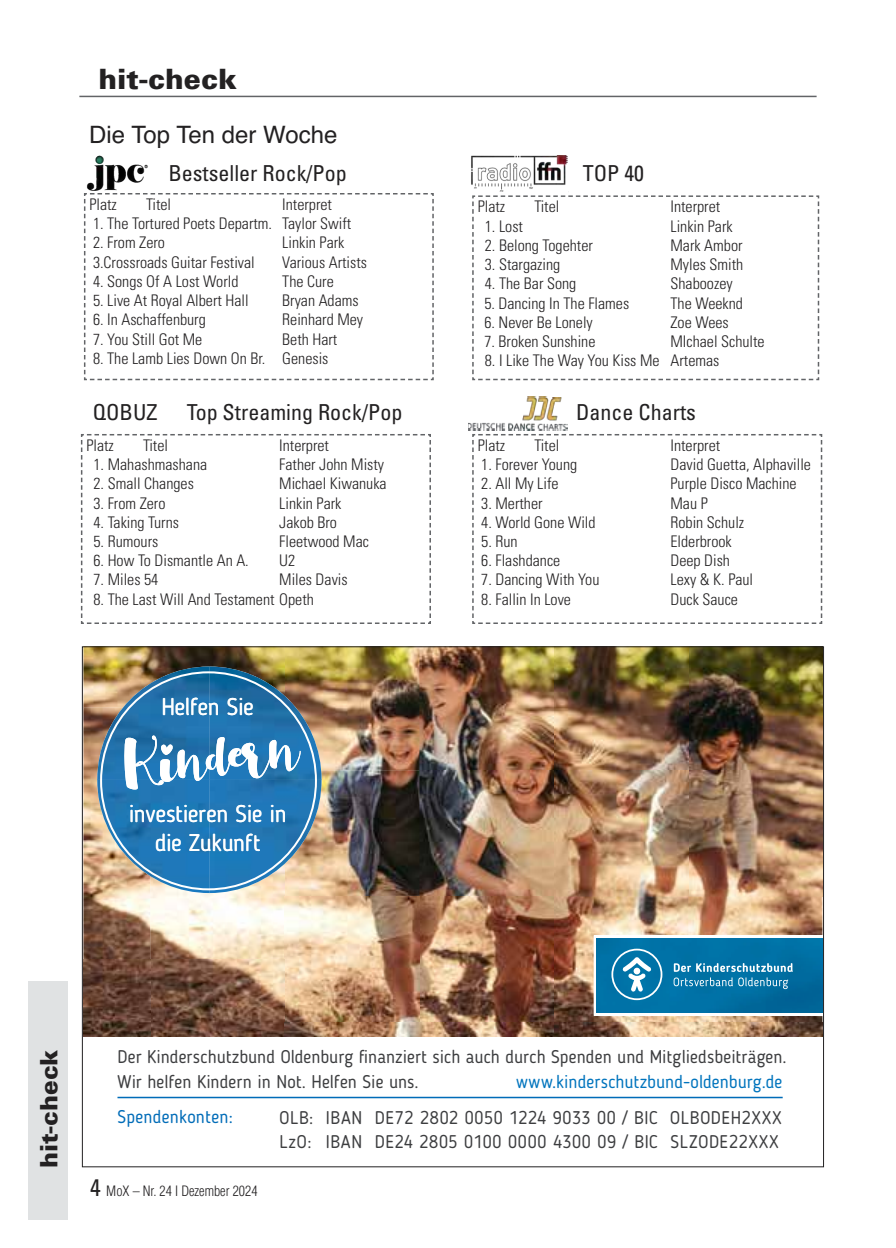
<style>
.page{position:relative;width:896px;height:1248px;background:#fff}
.page>*{position:absolute;margin:0;border:0;box-sizing:border-box;transform-origin:0 0}
.t1{font:54.2px "Gulya Script";color:#fff}
.t2{font:900 28px "Univers";color:#232122}
.t3{font:24px/28.8px "Blogger Sans";letter-spacing:-.015em;color:#fff;text-align:center}
.t4{font:24px "Helvetica";color:#232122}
.t5{font:900 24px "Univers";color:#232122}
.t6{font:condensed 22px "Univers";color:#232122}
.t7{font:18.2px/24.2px "Blogger Sans";letter-spacing:.01em;color:#3d3e40}
.t8{font:18.2px/36px "Blogger Sans";letter-spacing:.03em;color:#3d3e40;text-align:right}
.t9{font:18.2px "Blogger Sans";letter-spacing:.045em;color:#3d3e40}
.t10{font:18.2px "Blogger Sans";letter-spacing:.01em;color:#006cb8}
.t11{font:300 condensed 16px "Univers";color:#232122}
.t12{font:300 condensed 14px "Helvetica";color:#232122}
.s1{color:#0074bd}
.s2{font-family:"Univers";font-weight:400;font-size:24px}
</style>
<div class="page">
<hr style="left:79px;top:96px;width:737px;height:1px;background:#626467">
<img style="left:86px;top:155px;width:62px;height:36px">
<svg style="left:84px;top:193px;width:350px;height:188px"></svg>
<img style="left:471px;top:155px;width:98px;height:37px">
<svg style="left:472px;top:195px;width:348px;height:186px"></svg>
<svg style="left:80px;top:434px;width:351px;height:190px"></svg>
<img style="left:468px;top:396px;width:99px;height:34px">
<svg style="left:472px;top:434px;width:351px;height:190px"></svg>
<div style="left:28px;top:981px;width:40px;height:238px;background:#dbddde"></div>
<img style="left:285px;top:648px;width:536px;height:389px">
<img style="left:84px;top:648px;width:201px;height:59px">
<img style="left:84px;top:707px;width:66px;height:330px">
<img style="left:150px;top:893px;width:135px;height:144px">
<hr style="left:117px;top:1096px;width:665px;height:2px;background:#006cb8">
<div style="left:593px;top:935px;width:229px;height:80px;background:linear-gradient(to right,#fff,#fff)"></div>
<img style="left:597px;top:938px;width:224px;height:74px">
<svg style="left:611px;top:948px;width:51px;height:52px"></svg>
<svg style="left:674px;top:962px;width:119px;height:9px"></svg>
<svg style="left:674px;top:977px;width:59px;height:9px"></svg>
<svg style="left:739px;top:977px;width:49px;height:12px"></svg>
<img style="left:97px;top:666px;width:224px;height:227px">
<p class="t2" style="left:98px;top:69px;width:140px">hit-check</p>
<p class="t4" style="left:89px;top:125px;width:250px">Die Top Ten der Woche</p>
<p class="t6" style="left:168px;top:165px;width:180px">Bestseller Rock/Pop</p>
<p class="t11" style="left:89px;top:198px;width:29px">Platz</p>
<p class="t11" style="left:146px;top:198px;width:26px">Titel</p>
<p class="t11" style="left:282px;top:198px;width:51px">Interpret</p>
<p class="t11" style="left:93px;top:218px;width:260px">1. The Tortured Poets Departm. Taylor Swift</p>
<p class="t11" style="left:93px;top:237px;width:73px">2. From Zero</p>
<p class="t11" style="left:282px;top:237px;width:64px">Linkin Park</p>
<p class="t11" style="left:93px;top:256px;width:163px">3.Crossroads Guitar Festival</p>
<p class="t11" style="left:282px;top:256px;width:86px">Various Artists</p>
<p class="t11" style="left:93px;top:275px;width:147px">4. Songs Of A Lost World</p>
<p class="t11" style="left:282px;top:275px;width:53px">The Cure</p>
<p class="t11" style="left:93px;top:294px;width:157px">5. Live At Royal Albert Hall</p>
<p class="t11" style="left:282px;top:294px;width:78px">Bryan Adams</p>
<p class="t11" style="left:93px;top:314px;width:114px">6. In Aschaffenburg</p>
<p class="t11" style="left:282px;top:314px;width:82px">Reinhard Mey</p>
<p class="t11" style="left:93px;top:333px;width:111px">7. You Still Got Me</p>
<p class="t11" style="left:282px;top:333px;width:57px">Beth Hart</p>
<p class="t11" style="left:93px;top:352px;width:237px">8. The Lamb Lies Down On Br. Genesis</p>
<p class="t6" style="left:93px;top:404px;width:66px">QOBUZ</p>
<p class="t6" style="left:187px;top:404px;width:217px">Top Streaming Rock/Pop</p>
<p class="t11" style="left:86px;top:439px;width:29px">Platz</p>
<p class="t11" style="left:143px;top:439px;width:26px">Titel</p>
<p class="t11" style="left:279px;top:439px;width:51px">Interpret</p>
<p class="t11" style="left:93px;top:458px;width:115px">1. Mahashmashana</p>
<p class="t11" style="left:279px;top:458px;width:106px">Father John Misty</p>
<p class="t11" style="left:93px;top:478px;width:102px">2. Small Changes</p>
<p class="t11" style="left:279px;top:478px;width:109px">Michael Kiwanuka</p>
<p class="t11" style="left:94px;top:497px;width:73px">3. From Zero</p>
<p class="t11" style="left:279px;top:497px;width:64px">Linkin Park</p>
<p class="t11" style="left:93px;top:516px;width:87px">4. Taking Turns</p>
<p class="t11" style="left:279px;top:516px;width:59px">Jakob Bro</p>
<p class="t11" style="left:93px;top:535px;width:66px">5. Rumours</p>
<p class="t11" style="left:279px;top:535px;width:91px">Fleetwood Mac</p>
<p class="t11" style="left:94px;top:554px;width:157px">6. How To Dismantle An A.</p>
<p class="t11" style="left:279px;top:554px;width:18px">U2</p>
<p class="t11" style="left:94px;top:574px;width:66px">7. Miles 54</p>
<p class="t11" style="left:279px;top:574px;width:70px">Miles Davis</p>
<p class="t11" style="left:94px;top:593px;width:222px">8. The Last Will And Testament Opeth</p>
<p class="t3" style="left:161px;top:694px;width:94px">Helfen Sie</p>
<p class="t1" style="left:121px;top:732px;width:177px;rotate:-6deg">Kindern</p>
<p class="t3" style="left:129px;top:801px;width:160px">investieren Sie in die Zukunft</p>
<p class="t6" style="left:583px;top:165px;width:63px">TOP 40</p>
<p class="t11" style="left:478px;top:201px;width:29px">Platz</p>
<p class="t11" style="left:534px;top:201px;width:26px">Titel</p>
<p class="t11" style="left:670px;top:201px;width:51px">Interpret</p>
<p class="t11" style="left:485px;top:220px;width:40px">1. Lost</p>
<p class="t11" style="left:670px;top:220px;width:64px">Linkin Park</p>
<p class="t11" style="left:485px;top:239px;width:110px">2. Belong Togehter</p>
<p class="t11" style="left:670px;top:239px;width:73px">Mark Ambor</p>
<p class="t11" style="left:485px;top:258px;width:77px">3. Stargazing</p>
<p class="t11" style="left:670px;top:258px;width:74px">Myles Smith</p>
<p class="t11" style="left:485px;top:278px;width:93px">4. The Bar Song</p>
<p class="t11" style="left:670px;top:278px;width:64px">Shaboozey</p>
<p class="t11" style="left:484px;top:297px;width:146px">5. Dancing In The Flames</p>
<p class="t11" style="left:670px;top:297px;width:74px">The Weeknd</p>
<p class="t11" style="left:484px;top:316px;width:110px">6. Never Be Lonely</p>
<p class="t11" style="left:670px;top:316px;width:60px">Zoe Wees</p>
<p class="t11" style="left:484px;top:335px;width:113px">7. Broken Sunshine</p>
<p class="t11" style="left:670px;top:335px;width:96px">MIchael Schulte</p>
<p class="t11" style="left:485px;top:354px;width:236px">8. I Like The Way You Kiss Me Artemas</p>
<p class="t6" style="left:576px;top:404px;width:121px">Dance Charts</p>
<p class="t11" style="left:478px;top:439px;width:29px">Platz</p>
<p class="t11" style="left:534px;top:439px;width:26px">Titel</p>
<p class="t11" style="left:670px;top:439px;width:51px">Interpret</p>
<p class="t11" style="left:481px;top:458px;width:97px">1. Forever Young</p>
<p class="t11" style="left:670px;top:458px;width:142px">David Guetta, Alphaville</p>
<p class="t11" style="left:481px;top:478px;width:79px">2. All My Life</p>
<p class="t11" style="left:670px;top:478px;width:128px">Purple Disco Machine</p>
<p class="t11" style="left:481px;top:497px;width:63px">3. Merther</p>
<p class="t11" style="left:670px;top:497px;width:39px">Mau P</p>
<p class="t11" style="left:481px;top:516px;width:116px">4. World Gone Wild</p>
<p class="t11" style="left:670px;top:516px;width:75px">Robin Schulz</p>
<p class="t11" style="left:481px;top:535px;width:38px">5. Run</p>
<p class="t11" style="left:670px;top:535px;width:63px">Elderbrook</p>
<p class="t11" style="left:481px;top:554px;width:81px">6. Flashdance</p>
<p class="t11" style="left:670px;top:554px;width:61px">Deep Dish</p>
<p class="t11" style="left:481px;top:574px;width:120px">7. Dancing With You</p>
<p class="t11" style="left:670px;top:574px;width:84px">Lexy &amp; K. Paul</p>
<p class="t11" style="left:481px;top:593px;width:91px">8. Fallin In Love</p>
<p class="t11" style="left:670px;top:593px;width:69px">Duck Sauce</p>
<p class="t5" style="left:40px;top:1168px;width:120px;rotate:-90deg">hit-check</p>
<p class="t7" style="left:117px;top:1046px;width:671px">Der Kinderschutzbund Oldenburg finanziert sich auch durch Spenden und Mitgliedsbeiträgen.<br>Wir helfen Kindern in Not. Helfen Sie uns.</p>
<p class="t8" style="left:279px;top:1065px;width:504px"><span class="s1">www.kinderschutzbund-oldenburg.de<br></span>OLB: IBAN DE72 2802 0050 1224 9033 00 / BIC OLBODEH2XXX</p>
<p class="t9" style="left:279px;top:1134px;width:500px">LzO: IBAN DE24 2805 0100 0000 4300 09 / BIC SLZODE22XXX</p>
<p class="t10" style="left:117px;top:1109px;width:117px">Spendenkonten:</p>
<p class="t12" style="left:90px;top:1185px;width:169px"><span class="s2">4</span> MoX – Nr. 24 I Dezember 2024</p>
</div>
